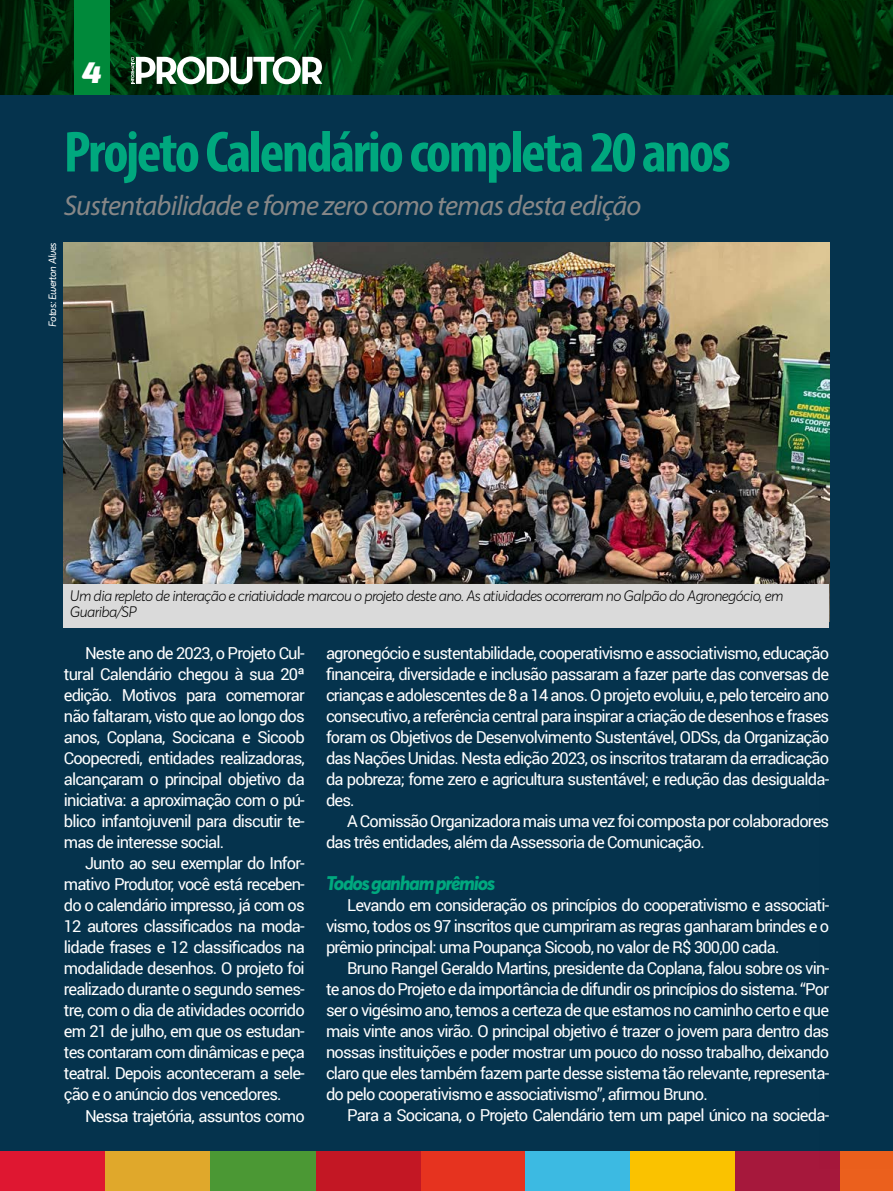
<style>
.page{position:relative;width:893px;height:1191px;background:#fff}
.page>*{position:absolute;margin:0;border:0;box-sizing:border-box;transform-origin:0 0}
.t1{font:700 condensed 58.5px "Myriad Pro";letter-spacing:-.04em;color:#00a87e}
.t2{font:italic 900 30px "Exo 2";color:#fff}
.t3{font:italic 28.5px "Myriad Pro";letter-spacing:-.03em;color:#878787}
.t4{font:italic 800 19.5px "Averta";letter-spacing:-.06em;color:#00a87e}
.t5{font:16.5px/21px "Roboto";letter-spacing:-.05em;color:#fff;text-align:justify}
.t6{font:italic 300 15px/15.6px "Averta";letter-spacing:-.04em;color:#000}
.t7{font:italic 10.5px "Averta";letter-spacing:-.04em;color:#fff}
</style>
<div class="page">
<svg style="left:0;top:0;width:893px;height:95px;background:#00300b"></svg>
<div style="left:74px;top:0;width:36px;height:95px;background:#00893a"></div>
<svg style="left:131px;top:56px;width:191px;height:28px"></svg>
<div style="left:0;top:95px;width:893px;height:1096px;background:#05334d"></div>
<div style="left:0;top:1151px;width:105px;height:40px;background:#df1731"></div>
<div style="left:105px;top:1151px;width:106px;height:40px;background:#e0a82b"></div>
<div style="left:211px;top:1151px;width:105px;height:40px;background:#4b9834"></div>
<div style="left:316px;top:1151px;width:106px;height:40px;background:#c31724"></div>
<div style="left:421px;top:1151px;width:105px;height:40px;background:#e6331f"></div>
<div style="left:525px;top:1151px;width:105px;height:40px;background:#3cbae2"></div>
<div style="left:631px;top:1151px;width:105px;height:40px;background:#fac200"></div>
<div style="left:735px;top:1151px;width:106px;height:40px;background:#a6183c"></div>
<div style="left:841px;top:1151px;width:52px;height:40px;background:#eb601d"></div>
<img style="left:64px;top:242px;width:765px;height:342px">
<div style="left:64px;top:584px;width:765px;height:43px;background:#dadada"></div>
<h2 class="t2" style="left:82px;top:54px;width:21px">4</h2>
<h1 class="t1" style="left:64px;top:115px;width:668px">Projeto Calendário completa 20 anos</h1>
<h3 class="t3" style="left:64px;top:188px;width:579px">Sustentabilidade e fome zero como temas desta edição</h3>
<p class="t7" style="left:45px;top:326px;width:86px;rotate:-90deg">Fotos: Ewerton Alves</p>
<p class="t6" style="left:70px;top:588px;width:715px">Um dia repleto de interação e criatividade marcou o projeto deste ano. As atividades ocorreram no Galpão do Agronegócio, em<br>Guariba/SP</p>
<p class="t5" style="left:64px;top:642px;width:242px;text-indent:21px">Neste ano de 2023, o Projeto Cul&shy;tural Calendário chegou à sua 20ª edição. Motivos para comemorar não faltaram, visto que ao longo dos anos, Coplana, Socicana e Sicoob Coopecredi, entidades realizadoras, alcançaram o principal objetivo da iniciativa: a aproximação com o pú&shy;blico infantojuvenil para discutir te&shy;mas de interesse social.</p>
<p class="t5" style="left:64px;top:852px;width:243px;text-indent:21px">Junto ao seu exemplar do Infor&shy;mativo Produtor, você está receben&shy;do o calendário impresso, já com os 12 autores classificados na moda&shy;lidade frases e 12 classificados na modalidade desenhos. O projeto foi realizado durante o segundo semes&shy;tre, com o dia de atividades ocorrido em 21 de julho, em que os estudan&shy;tes contaram com dinâmicas e peça teatral. Depois aconteceram a sele&shy;ção e o anúncio dos vencedores.</p>
<p class="t5" style="left:85px;top:1104px;width:221px">Nessa trajetória, assuntos como</p>
<p class="t5" style="left:326px;top:642px;width:505px">agronegócio e sustentabilidade, cooperativismo e associativismo, educação financeira, diversidade e inclusão passaram a fazer parte das conversas de crianças e adolescentes de 8 a 14 anos. O projeto evoluiu, e, pelo terceiro ano consecutivo, a referência central para inspirar a criação de desenhos e frases foram os Objetivos de Desenvolvimento Sustentável, ODSs, da Organização das Nações Unidas. Nesta edição 2023, os inscritos trataram da erradicação da pobreza; fome zero e agricultura sustentável; e redução das desigualda&shy;des.</p>
<p class="t5" style="left:326px;top:810px;width:505px;text-indent:21px">A Comissão Organizadora mais uma vez foi composta por colaboradores das três entidades, além da Assessoria de Comunicação.</p>
<p class="t4" style="left:326px;top:869px;width:171px">Todos ganham prêmios</p>
<p class="t5" style="left:326px;top:894px;width:505px;text-indent:21px">Levando em consideração os princípios do cooperativismo e associati&shy;vismo, todos os 97 inscritos que cumpriram as regras ganharam brindes e o prêmio principal: uma Poupança Sicoob, no valor de R$ 300,00 cada.</p>
<p class="t5" style="left:326px;top:957px;width:505px;text-indent:21px">Bruno Rangel Geraldo Martins, presidente da Coplana, falou sobre os vin&shy;te anos do Projeto e da importância de difundir os princípios do sistema. “Por ser o vigésimo ano, temos a certeza de que estamos no caminho certo e que mais vinte anos virão. O principal objetivo é trazer o jovem para dentro das nossas instituições e poder mostrar um pouco do nosso trabalho, deixando claro que eles também fazem parte desse sistema tão relevante, representa&shy;do pelo cooperativismo e associativismo”, afirmou Bruno.</p>
<p class="t5" style="left:347px;top:1104px;width:483px">Para a Socicana, o Projeto Calendário tem um papel único na socieda-</p>
</div>
